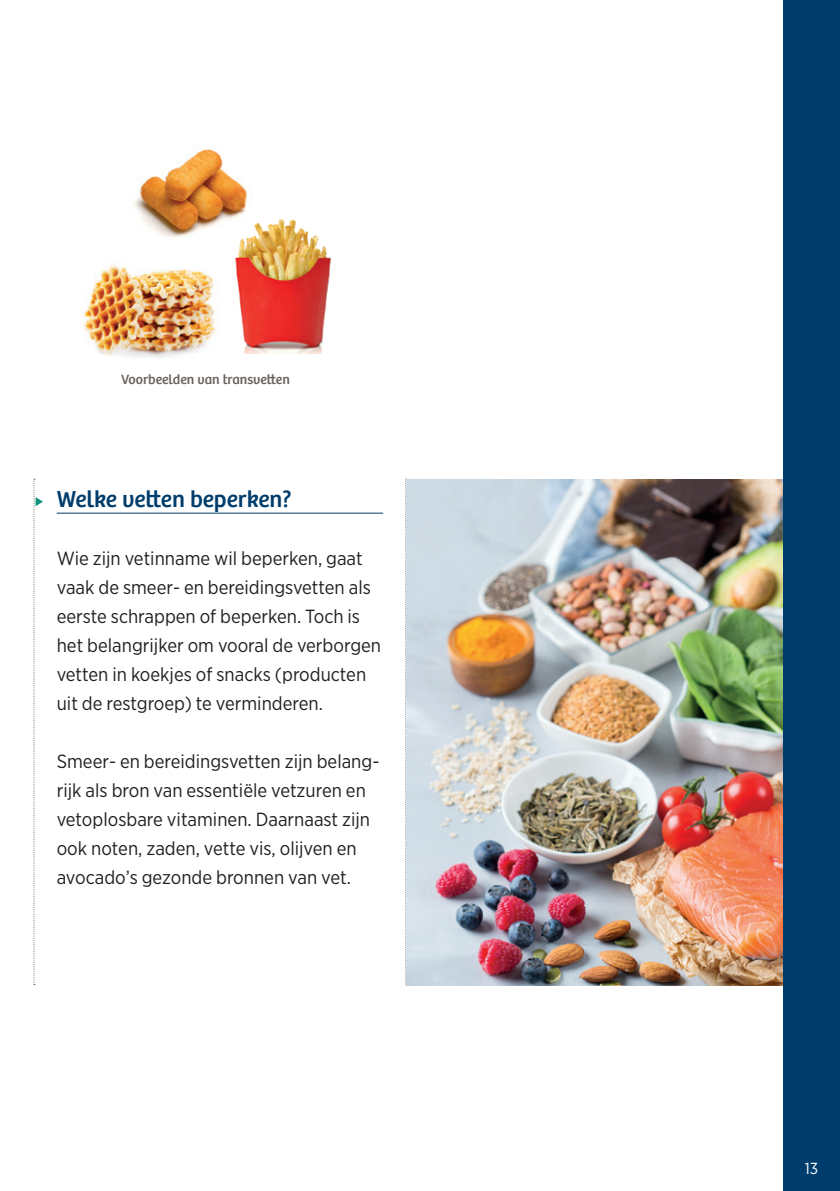
<style>
.page{position:relative;width:840px;height:1191px;background:#fff}
.page>*{position:absolute;margin:0;border:0;box-sizing:border-box;transform-origin:0 0}
.t1{font:24px "Bree";color:#003d6c}
.t2{font:19px/29px "Gotham Narrow";color:#231f20}
.t3{font:16px "Gotham Narrow";color:#fff}
.t4{font:14px "Bree";color:#6a625e}
</style>
<div class="page">
<div style="left:782px;top:0;width:57px;height:1191px;background:#003d6c"></div>
<svg style="left:405px;top:479px;width:1px;height:506px"></svg>
<svg style="left:34px;top:479px;width:9px;height:506px"></svg>
<hr style="left:57px;top:513px;width:326px;height:1px;background:#003d6c">
<img style="left:83px;top:264px;width:133px;height:94px">
<img style="left:134px;top:149px;width:114px;height:89px">
<img style="left:230px;top:203px;width:101px;height:150px">
<img style="left:406px;top:480px;width:375px;height:505px">
<p class="t4" style="left:121px;top:371px;width:170px">Voorbeelden van transvetten</p>
<p class="t1" style="left:57px;top:485px;width:236px">Welke vetten beperken?</p>
<p class="t2" style="left:57px;top:543px;width:326px">Wie zijn vetinname wil beperken, gaat vaak de smeer- en bereidingsvetten als eerste schrappen of beperken. Toch is het belangrijker om vooral de verborgen vetten in koekjes of snacks (producten uit de restgroep) te verminderen.</p>
<p class="t2" style="left:57px;top:746px;width:324px">Smeer- en bereidingsvetten zijn belang&shy;rijk als bron van essentiële vetzuren en vetoplosbare vitaminen. Daarnaast zijn ook noten, zaden, vette vis, olijven en avocado’s gezonde bronnen van vet.</p>
<p class="t3" style="left:804px;top:1158px;width:15px">13</p>
</div>
